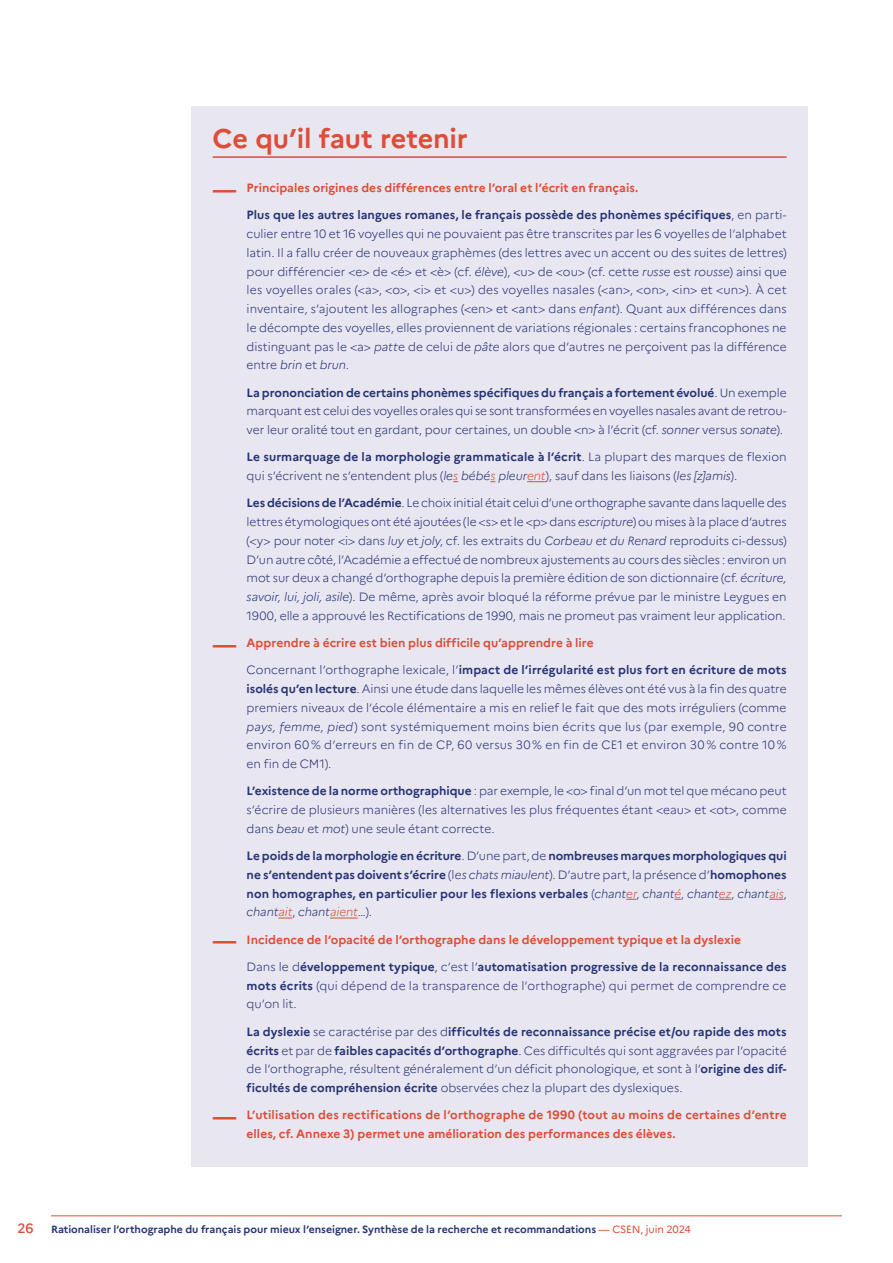
<style>
.page{position:relative;width:893px;height:1263px;background:#fff}
.page>*{position:absolute;margin:0;border:0;box-sizing:border-box;transform-origin:0 0}
.Ce_qu_il_faut_retenir_titre{font:700 27px "Marianne";letter-spacing:-.005em;color:#dd4d37}
.t1{font:500 13.5px "Marianne";color:#dd4d37}
.Ce_qu_il_faut_retenir_texte_LVL2{font:300 12px/18.8px "Marianne";color:#273475;text-align:justify}
.t2{font:700 12px/18.8px "Marianne";letter-spacing:.005em;color:#dd4d37}
.Ce_qu_il_faut_retenir_texte_LVL2-2{font:700 12px/18.8px "Marianne";letter-spacing:.005em;color:#273475;text-align:justify}
.t3{font:700 10.5px "Marianne";color:#273475}
.s1{font-size:22.5px}
.s2{font-weight:700}
.s3{font-style:italic}
.s4{font-style:italic;color:#dd4d37}
.s5{font-weight:300}
.s6{font-weight:300;font-style:italic}
.s7{font-weight:300;font-style:italic;color:#dd4d37}
.s8{font-weight:400;color:#dd4d37}
</style>
<div class="page">
<hr style="left:51px;top:1215px;width:791px;height:1px;background:#dd4d37">
<div style="left:191px;top:106px;width:617px;height:91px;background:#e8e6f1"></div>
<hr style="left:213px;top:156px;width:574px;height:2px;background:#dd4d37">
<div style="left:191px;top:170px;width:617px;height:51px;background:#e8e6f1"></div>
<div style="left:191px;top:210px;width:617px;height:188px;background:#e8e6f1"></div>
<div style="left:191px;top:388px;width:617px;height:75px;background:#e8e6f1"></div>
<div style="left:191px;top:452px;width:617px;height:57px;background:#e8e6f1"></div>
<svg style="left:527px;top:481px;width:19px;height:1px"></svg>
<div style="left:191px;top:498px;width:617px;height:150px;background:#e8e6f1"></div>
<div style="left:191px;top:625px;width:617px;height:51px;background:#e8e6f1"></div>
<div style="left:191px;top:665px;width:617px;height:132px;background:#e8e6f1"></div>
<div style="left:191px;top:786px;width:617px;height:75px;background:#e8e6f1"></div>
<div style="left:191px;top:851px;width:617px;height:94px;background:#e8e6f1"></div>
<svg style="left:719px;top:899px;width:12px;height:1px"></svg>
<svg style="left:769px;top:899px;width:14px;height:1px"></svg>
<svg style="left:278px;top:918px;width:14px;height:1px"></svg>
<svg style="left:330px;top:918px;width:28px;height:1px"></svg>
<div style="left:191px;top:922px;width:617px;height:50px;background:#e8e6f1"></div>
<div style="left:191px;top:962px;width:617px;height:75px;background:#e8e6f1"></div>
<div style="left:191px;top:1027px;width:617px;height:93px;background:#e8e6f1"></div>
<div style="left:191px;top:1097px;width:617px;height:69px;background:#e8e6f1"></div>
<p class="Ce_qu_il_faut_retenir_titre" style="left:213px;top:122px;width:257px">Ce qu’il faut retenir</p>
<p class="t2" style="left:213px;top:178px;width:427px"><span class="s1">—</span> Principales origines des différences entre l’oral et l’écrit en français.</p>
<p class="Ce_qu_il_faut_retenir_texte_LVL2" style="left:247px;top:206px;width:542px"><span class="s2">Plus que les autres langues romanes, le français possède des phonèmes spécifiques</span>, en parti&shy;culier entre 10 et 16 voyelles qui ne pouvaient pas être transcrites par les 6 voyelles de l’alphabet latin. Il a fallu créer de nouveaux graphèmes (des lettres avec un accent ou des suites de lettres) pour différencier &lt;e&gt; de &lt;é&gt; et &lt;è&gt; (cf. <span class="s3">élève</span>), &lt;u&gt; de &lt;ou&gt; (cf. cette <span class="s3">russe</span> est <span class="s3">rousse</span>) ainsi que les voyelles orales (&lt;a&gt;, &lt;o&gt;, &lt;i&gt; et &lt;u&gt;) des voyelles nasales (&lt;an&gt;, &lt;on&gt;, &lt;in&gt; et &lt;un&gt;). À cet inventaire, s’ajoutent les allographes (&lt;en&gt; et &lt;ant&gt; dans <span class="s3">enfant</span>). Quant aux différences dans le décompte des voyelles, elles proviennent de variations régionales : certains francophones ne distinguant pas le &lt;a&gt; <span class="s3">patt</span>e de celui de <span class="s3">pâte</span> alors que d’autres ne perçoivent pas la différence entre <span class="s3">brin</span> et <span class="s3">brun</span>.</p>
<p class="Ce_qu_il_faut_retenir_texte_LVL2" style="left:247px;top:383px;width:541px"><span class="s2">La prononciation de certains phonèmes spécifiques du français a fortement évolué</span>. Un exemple marquant est celui des voyelles orales qui se sont transformées en voyelles nasales avant de retrou&shy;ver leur oralité tout en gardant, pour certaines, un double &lt;n&gt; à l’écrit (cf. <span class="s3">sonner</span> versus <span class="s3">sonate</span>).</p>
<p class="Ce_qu_il_faut_retenir_texte_LVL2" style="left:247px;top:448px;width:542px"><span class="s2">Le surmarquage de la morphologie grammaticale à l’écrit</span>. La plupart des marques de flexion qui s’écrivent ne s’entendent plus (<span class="s3">le</span><span class="s4">s</span> <span class="s3">bébé</span><span class="s4">s</span> <span class="s3">pleur</span><span class="s4">ent</span>), sauf dans les liaisons (<span class="s3">les [z]amis</span>).</p>
<p class="Ce_qu_il_faut_retenir_texte_LVL2" style="left:247px;top:494px;width:542px"><span class="s2">Les décisions de l’Académie</span>. Le choix initial était celui d’une orthographe savante dans laquelle des lettres étymologiques ont été ajoutées (le &lt;s&gt; et le &lt;p&gt; dans <span class="s3">escripture</span>) ou mises à la place d’autres (&lt;y&gt; pour noter &lt;i&gt; dans <span class="s3">luy</span> et <span class="s3">joly</span>, cf. les extraits du <span class="s3">Corbeau et du Renard</span> reproduits ci-dessus)<br>D’un autre côté, l’Académie a effectué de nombreux ajustements au cours des siècles : environ un mot sur deux a changé d’orthographe depuis la première édition de son dictionnaire (cf. <span class="s3">écriture, savoir, lui, joli, asile</span>). De même, après avoir bloqué la réforme prévue par le ministre Leygues en 1900, elle a approuvé les Rectifications de 1990, mais ne promeut pas vraiment leur application.</p>
<p class="t2" style="left:213px;top:633px;width:383px"><span class="s1">—</span> Apprendre à écrire est bien plus difficile qu’apprendre à lire</p>
<p class="Ce_qu_il_faut_retenir_texte_LVL2" style="left:247px;top:661px;width:542px">Concernant l’orthographe lexicale, l’<span class="s2">impact de l’irrégularité est plus fort en écriture de mots isolés qu’en lecture</span>. Ainsi une étude dans laquelle les mêmes élèves ont été vus à la fin des quatre premiers niveaux de l’école élémentaire a mis en relief le fait que des mots irréguliers (comme <span class="s3">pays, femme, pied</span>) sont systémiquement moins bien écrits que lus (par exemple, 90 contre environ 60 % d’erreurs en fin de CP, 60 versus 30 % en fin de CE1 et environ 30 % contre 10 % en fin de CM1).</p>
<p class="Ce_qu_il_faut_retenir_texte_LVL2" style="left:247px;top:782px;width:542px"><span class="s2">L’existence de la norme orthographique</span> : par exemple, le &lt;o&gt; final d’un mot tel que mécano peut s’écrire de plusieurs manières (les alternatives les plus fréquentes étant &lt;eau&gt; et &lt;ot&gt;, comme dans <span class="s3">beau</span> et <span class="s3">mot</span>) une seule étant correcte.</p>
<p class="Ce_qu_il_faut_retenir_texte_LVL2-2" style="left:247px;top:846px;width:542px">Le poids de la morphologie en écriture<span class="s5">. D’une part, de</span> nombreuses marques morphologiques qui ne s’entendent pas doivent s’écrire <span class="s5">(l</span><span class="s6">es chats miaulent</span><span class="s5">). D’autre part, la présence d’</span>homophones non homographes, en particulier pour les flexions verbales <span class="s5">(</span><span class="s6">chant</span><span class="s7">er</span><span class="s5">,</span> <span class="s6">chant</span><span class="s7">é</span><span class="s5">,</span> <span class="s6">chant</span><span class="s7">ez</span><span class="s5">,</span> <span class="s6">chant</span><span class="s7">ais</span><span class="s5">, </span><span class="s6">chant</span><span class="s7">ait</span><span class="s5">,</span> <span class="s6">chant</span><span class="s7">aient</span><span class="s5">…).</span></p>
<p class="t2" style="left:213px;top:930px;width:530px"><span class="s1">—</span> Incidence de l’opacité de l’orthographe dans le développement typique et la dyslexie</p>
<p class="Ce_qu_il_faut_retenir_texte_LVL2" style="left:247px;top:957px;width:542px">Dans le d<span class="s2">éveloppement typique</span>, c’est l’<span class="s2">automatisation progressive de la reconnaissance des mots écrits</span> (qui dépend de la transparence de l’orthographe) qui permet de comprendre ce qu’on lit.</p>
<p class="Ce_qu_il_faut_retenir_texte_LVL2" style="left:247px;top:1022px;width:542px"><span class="s2">La dyslexie</span> se caractérise par des d<span class="s2">ifficultés de reconnaissance précise et/ou rapide des mots écrits</span> et par de <span class="s2">faibles capacités d’orthographe</span>. Ces difficultés qui sont aggravées par l’opacité de l’orthographe, résultent généralement d’un déficit phonologique, et sont à l’<span class="s2">origine des dif&shy;ficultés de compréhension écrite</span> observées chez la plupart des dyslexiques.</p>
<p class="t2" style="left:247px;top:1105px;width:542px;text-indent:-34px"><span class="s1">—</span> L’utilisation des rectifications de l’orthographe de 1990 (tout au moins de certaines d’entre elles, cf. Annexe 3) permet une amélioration des performances des élèves.</p>
<p class="t1" style="left:17px;top:1220px;width:18px">26</p>
<p class="t3" style="left:51px;top:1223px;width:641px">Rationaliser l’orthographe du français pour mieux l’enseigner. Synthèse de la recherche et recommandations <span class="s8">— CSEN, juin 2024</span></p>
</div>
